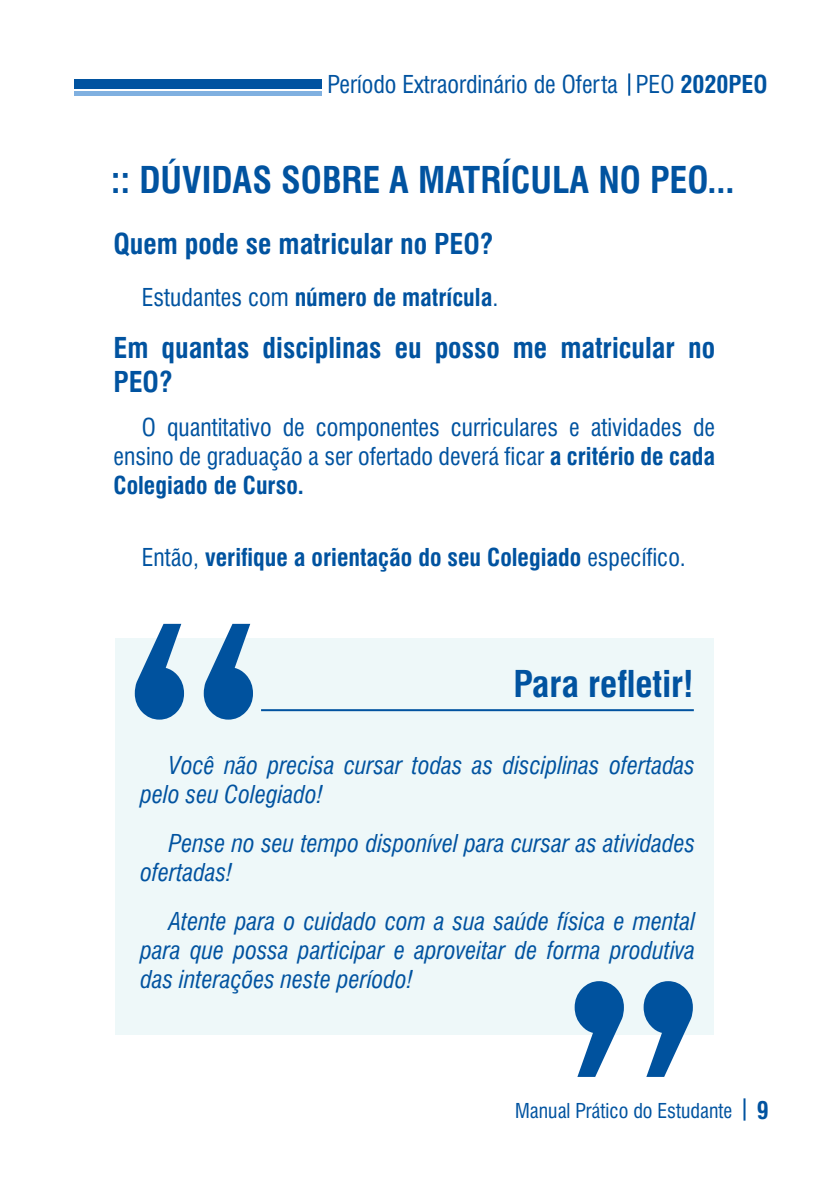
<style>
.page{position:relative;width:840px;height:1191px;background:#fff}
.page>*{position:absolute;margin:0;border:0;box-sizing:border-box;transform-origin:0 0}
.Título{font:700 condensed 36px "Swiss 721 BT";color:#0153a0}
.texto{font:700 condensed 28px/33.6px "Swiss 721 BT";color:#0153a0}
.texto-2{font:italic condensed 24px/28.8px "Swiss 721 BT";color:#0153a0}
.texto-3{font:condensed 24px/28.8px "Swiss 721 BT";color:#0153a0;text-align:justify}
.texto-4{font:700 condensed 24px "Swiss 721 BT";color:#0153a0}
.t1{font:condensed 20px "Swiss 721 BT";color:#0153a0}
.s1{font-weight:700}
.s2{font-weight:400}
.s3{font-weight:700;font-size:24px}
</style>
<div class="page">
<hr style="left:628px;top:73px;width:2px;height:23px;background:#0153a0">
<hr style="left:743px;top:1098px;width:2px;height:22px;background:#0153a0">
<div style="left:0;top:79px;width:322px;height:9px;background:#0153a0"></div>
<div style="left:0;top:91px;width:322px;height:5px;background:#80b0e0"></div>
<div style="left:0;top:34px;width:74px;height:238px;background:#fff"></div>
<div style="left:115px;top:638px;width:598px;height:397px;background:#eef8f9"></div>
<hr style="left:261px;top:709px;width:432px;height:2px;background:#0153a0">
<svg style="left:135px;top:624px;width:118px;height:95px"></svg>
<svg style="left:574px;top:981px;width:118px;height:96px"></svg>
<p class="texto-3" style="left:327px;top:70px;width:441px">Período Extraordinário de Oferta PEO <span class="s1">2020PEO</span></p>
<p class="Título" style="left:111px;top:159px;width:625px">:: DÚVIDAS SOBRE A MATRÍCULA NO PEO...</p>
<p class="texto" style="left:113px;top:227px;width:381px">Quem pode se matricular no PEO?</p>
<p class="texto-4" style="left:142px;top:283px;width:358px"><span class="s2">Estudantes com</span> número de matrícula<span class="s2">.</span></p>
<p class="texto" style="left:113px;top:331px;width:602px">Em quantas disciplinas eu posso me matricular no<br>PEO?</p>
<p class="texto-3" style="left:113px;top:413px;width:602px;text-indent:28px">O quantitativo de componentes curriculares e atividades de ensino de graduação a ser ofertado deverá ficar <span class="s1">a critério de cada Colegiado de Curso.</span></p>
<p class="texto-4" style="left:142px;top:543px;width:545px"><span class="s2">Então,</span> verifique a orientação do seu Colegiado <span class="s2">específico.</span></p>
<p class="Título" style="left:513px;top:662px;width:182px">Para refletir!</p>
<p class="texto-2" style="left:140px;top:751px;width:556px;text-indent:28px">Você não precisa cursar todas as disciplinas ofertadas pelo seu Colegiado!</p>
<p class="texto-2" style="left:140px;top:829px;width:556px;text-indent:28px">Pense no seu tempo disponível para cursar as atividades ofertadas!</p>
<p class="texto-2" style="left:140px;top:907px;width:556px;text-align:justify;text-indent:28px">Atente para o cuidado com a sua saúde física e mental para que possa participar e aproveitar de forma produtiva das interações neste período!</p>
<p class="t1" style="left:515px;top:1099px;width:255px">Manual Prático do Estudante <span class="s3">9</span></p>
</div>
